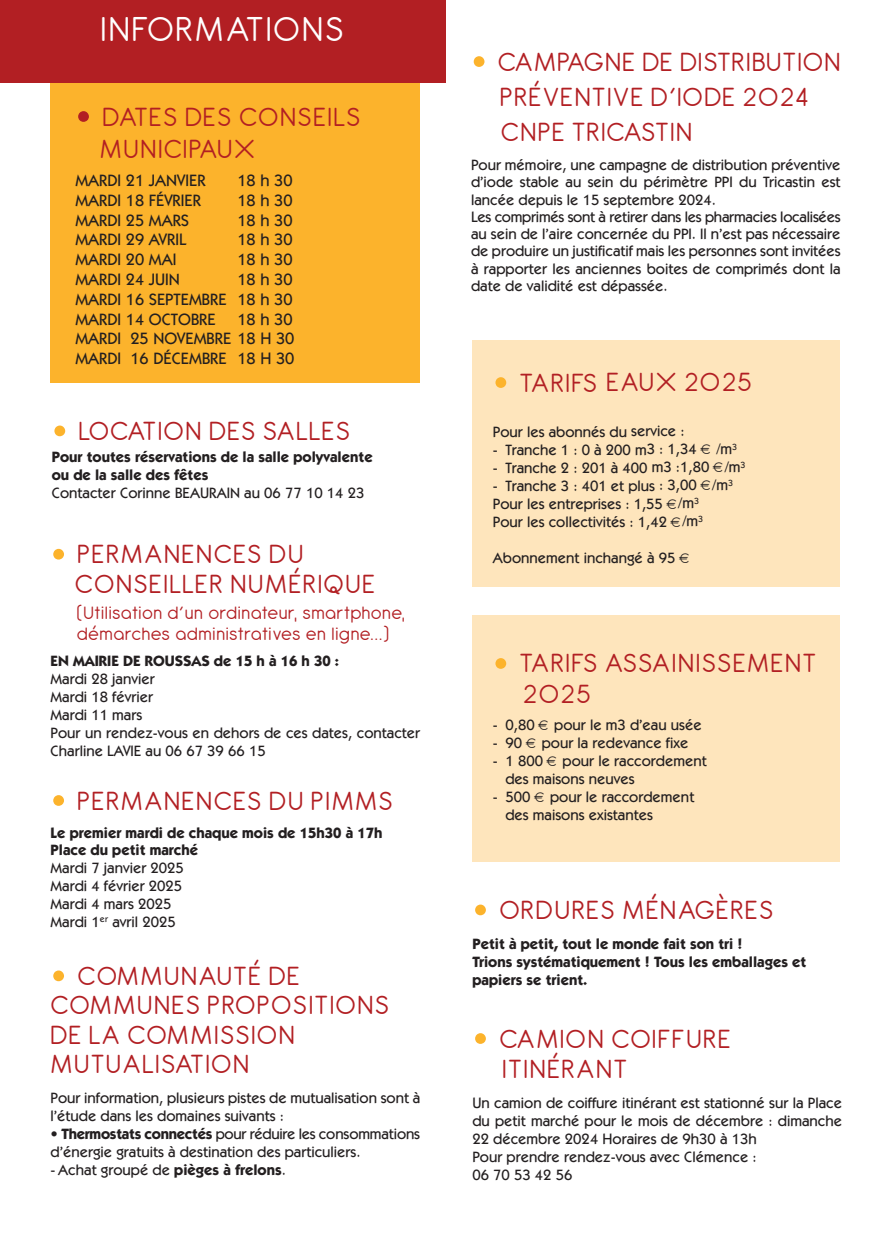
<style>
.page{position:relative;width:893px;height:1242px;background:#fff}
.page>*{position:absolute;margin:0;border:0;box-sizing:border-box;transform-origin:0 0}
.t1{font:37.5px "Antipasto";letter-spacing:.06em;color:#fff}
.t2{font:28.5px/29.4px "Antipasto";letter-spacing:.06em;color:#b21f23}
.t3{font:19.5px "Antipasto";letter-spacing:.02em;color:#b21f23}
.t4{font:500 16.5px "Itc Kabel";color:#231f20}
.t5{font:500 15px/17.2px "Itc Kabel";color:#231f20}
.t6{font:700 15px/18px "Itc Kabel";color:#231f20}
.s1{font-size:69px}
.s2{font-size:69px;color:#fcb32c}
.s3{font-weight:700}
</style>
<div class="page">
<div style="left:0;top:0;width:446px;height:83px;background:#b21f23"></div>
<div style="left:51px;top:83px;width:369px;height:299px;background:#fcb32c"></div>
<div style="left:472px;top:340px;width:368px;height:246px;background:#fee5bc"></div>
<div style="left:472px;top:615px;width:368px;height:246px;background:#fee5bc"></div>
<p class="t1" style="left:101px;top:7px;width:245px">INFORMATIONS</p>
<p class="t2" style="left:75px;top:101px;width:286px"><span class="s1">•</span> DATES DES CONSEILS</p>
<p class="t2" style="left:100px;top:134px;width:157px">MUNICIPAUX</p>
<p class="t4" style="left:75px;top:174px;width:132px">MARDI 21 JANVIER</p>
<p class="t4" style="left:237px;top:174px;width:57px">18 h 30</p>
<p class="t4" style="left:75px;top:194px;width:127px">MARDI 18 FÉVRIER</p>
<p class="t4" style="left:237px;top:194px;width:57px">18 h 30</p>
<p class="t4" style="left:75px;top:214px;width:115px">MARDI 25 MARS</p>
<p class="t4" style="left:237px;top:214px;width:57px">18 h 30</p>
<p class="t4" style="left:75px;top:234px;width:112px">MARDI 29 AVRIL</p>
<p class="t4" style="left:237px;top:234px;width:57px">18 h 30</p>
<p class="t4" style="left:75px;top:253px;width:102px">MARDI 20 MAI</p>
<p class="t4" style="left:237px;top:253px;width:57px">18 h 30</p>
<p class="t4" style="left:75px;top:273px;width:106px">MARDI 24 JUIN</p>
<p class="t4" style="left:237px;top:273px;width:57px">18 h 30</p>
<p class="t4" style="left:75px;top:293px;width:219px">MARDI 16 SEPTEMBRE 18 h 30</p>
<p class="t4" style="left:75px;top:313px;width:142px">MARDI 14 OCTOBRE</p>
<p class="t4" style="left:237px;top:313px;width:57px">18 h 30</p>
<p class="t4" style="left:75px;top:333px;width:220px">MARDI 25 NOVEMBRE 18 H 30</p>
<p class="t4" style="left:75px;top:352px;width:220px">MARDI 16 DÉCEMBRE 18 H 30</p>
<p class="t2" style="left:52px;top:415px;width:300px"><span class="s2">•</span> LOCATION DES SALLES</p>
<p class="t6" style="left:52px;top:449px;width:322px">Pour toutes réservations de la salle polyvalente</p>
<p class="t6" style="left:52px;top:467px;width:158px">ou de la salle des fêtes</p>
<p class="t5" style="left:52px;top:486px;width:314px">Contacter Corinne BEAURAIN au 06 77 10 14 23</p>
<p class="t2" style="left:51px;top:539px;width:254px"><span class="s2">•</span> PERMANENCES DU</p>
<p class="t2" style="left:75px;top:568px;width:302px">CONSEILLER NUMÉRIQUE</p>
<p class="t3" style="left:77px;top:602px;width:329px">(Utilisation d’un ordinateur, smartphone,</p>
<p class="t3" style="left:77px;top:622px;width:314px">démarches administratives en ligne...)</p>
<p class="t6" style="left:51px;top:653px;width:290px">EN MAIRIE DE ROUSSAS de 15 h à 16 h 30 :</p>
<p class="t5" style="left:51px;top:671px;width:106px">Mardi 28 janvier</p>
<p class="t5" style="left:51px;top:689px;width:104px">Mardi 18 février</p>
<p class="t5" style="left:51px;top:707px;width:93px">Mardi 11 mars</p>
<p class="t5" style="left:51px;top:725px;width:371px;line-height:18px">Pour un rendez-vous en dehors de ces dates, contacter<br>Charline LAVIE au 06 67 39 66 15</p>
<p class="t2" style="left:51px;top:785px;width:344px"><span class="s2">•</span> PERMANENCES DU PIMMS</p>
<p class="t6" style="left:51px;top:825px;width:333px">Le premier mardi de chaque mois de 15h30 à 17h</p>
<p class="t6" style="left:51px;top:841px;width:149px">Place du petit marché</p>
<p class="t5" style="left:51px;top:860px;width:135px">Mardi 7 janvier 2025</p>
<p class="t5" style="left:51px;top:878px;width:133px">Mardi 4 février 2025</p>
<p class="t5" style="left:51px;top:896px;width:122px">Mardi 4 mars 2025</p>
<p class="t5" style="left:51px;top:914px;width:127px">Mardi 1<sup>er</sup> avril 2025</p>
<p class="t2" style="left:51px;top:960px;width:340px"><span class="s2">•</span> COMMUNAUTÉ DE<br>COMMUNES PROPOSITIONS<br>DE LA COMMISSION<br>MUTUALISATION</p>
<p class="t5" style="left:51px;top:1090px;width:371px;line-height:18px">Pour information, plusieurs pistes de mutualisation sont à l’étude dans les domaines suivants :</p>
<p class="t5" style="left:51px;top:1126px;width:371px;line-height:18px">• <span class="s3">Thermostats connectés</span> pour réduire les consommations d’énergie gratuits à destination des particuliers.</p>
<p class="t5" style="left:51px;top:1162px;width:237px">- Achat groupé de <span class="s3">pièges à frelons</span>.</p>
<p class="t2" style="left:471px;top:46px;width:371px"><span class="s2">•</span> CAMPAGNE DE DISTRIBUTION</p>
<p class="t2" style="left:500px;top:82px;width:310px">PRÉVENTIVE D’IODE 2024</p>
<p class="t2" style="left:501px;top:117px;width:193px">CNPE TRICASTIN</p>
<p class="t5" style="left:471px;top:157px;width:371px;text-align:justify">Pour mémoire, une campagne de distribution préventive d’iode stable au sein du périmètre PPI du Tricastin est lancée depuis le 15 septembre 2024.</p>
<p class="t5" style="left:471px;top:209px;width:371px;text-align:justify">Les comprimés sont à retirer dans les pharmacies localisées au sein de l’aire concernée du PPI. Il n’est pas nécessaire de produire un justificatif mais les personnes sont invitées à rapporter les anciennes boites de comprimés dont la date de validité est dépassée.</p>
<p class="t2" style="left:493px;top:367px;width:260px"><span class="s2">•</span> TARIFS EAUX 2025</p>
<p class="t5" style="left:493px;top:424px;width:193px">Pour les abonnés du service :</p>
<p class="t5" style="left:493px;top:442px;width:205px">- Tranche 1 : 0 à 200 m3 : 1,34</p>
<p class="t5" style="left:716px;top:442px;width:22px">/m<sup>3</sup></p>
<p class="t5" style="left:493px;top:460px;width:254px">- Tranche 2 : 201 à 400 m3 :1,80 /m<sup>3</sup></p>
<p class="t5" style="left:493px;top:478px;width:242px">- Tranche 3 : 401 et plus : 3,00 /m<sup>3</sup></p>
<p class="t5" style="left:493px;top:496px;width:208px">Pour les entreprises : 1,55 /m<sup>3</sup></p>
<p class="t5" style="left:493px;top:514px;width:212px">Pour les collectivités : 1,42 /m<sup>3</sup></p>
<p class="t5" style="left:493px;top:550px;width:184px">Abonnement inchangé à 95</p>
<p class="t2" style="left:493px;top:648px;width:325px"><span class="s2">•</span> TARIFS ASSAINISSEMENT</p>
<p class="t2" style="left:523px;top:679px;width:69px">2025</p>
<p class="t5" style="left:493px;top:718px;width:43px">- 0,80</p>
<p class="t5" style="left:554px;top:717px;width:149px">pour le m3 d’eau usée</p>
<p class="t5" style="left:493px;top:736px;width:31px">- 90</p>
<p class="t5" style="left:542px;top:735px;width:148px">pour la redevance fixe</p>
<p class="t5" style="left:493px;top:754px;width:52px">- 1 800</p>
<p class="t5" style="left:563px;top:753px;width:146px">pour le raccordement</p>
<p class="t5" style="left:505px;top:772px;width:131px">des maisons neuves</p>
<p class="t5" style="left:493px;top:790px;width:39px">- 500</p>
<p class="t5" style="left:550px;top:789px;width:146px">pour le raccordement</p>
<p class="t5" style="left:505px;top:808px;width:149px">des maisons existantes</p>
<p class="t2" style="left:472px;top:894px;width:302px"><span class="s2">•</span> ORDURES MÉNAGÈRES</p>
<p class="t6" style="left:472px;top:936px;width:272px">Petit à petit, tout le monde fait son tri !</p>
<p class="t6" style="left:472px;top:954px;width:335px">Trions systématiquement ! Tous les emballages et papiers se trient.</p>
<p class="t2" style="left:472px;top:1023px;width:260px"><span class="s2">•</span> CAMION COIFFURE</p>
<p class="t2" style="left:502px;top:1054px;width:126px">ITINÉRANT</p>
<p class="t5" style="left:472px;top:1095px;width:371px;line-height:18px;text-align:justify">Un camion de coiffure itinérant est stationné sur la Place du petit marché pour le mois de décembre : dimanche 22 décembre 2024 Horaires de 9h30 à 13h</p>
<p class="t5" style="left:472px;top:1149px;width:286px">Pour prendre rendez-vous avec Clémence :</p>
<p class="t5" style="left:472px;top:1167px;width:102px">06 70 53 42 56</p>
</div>
